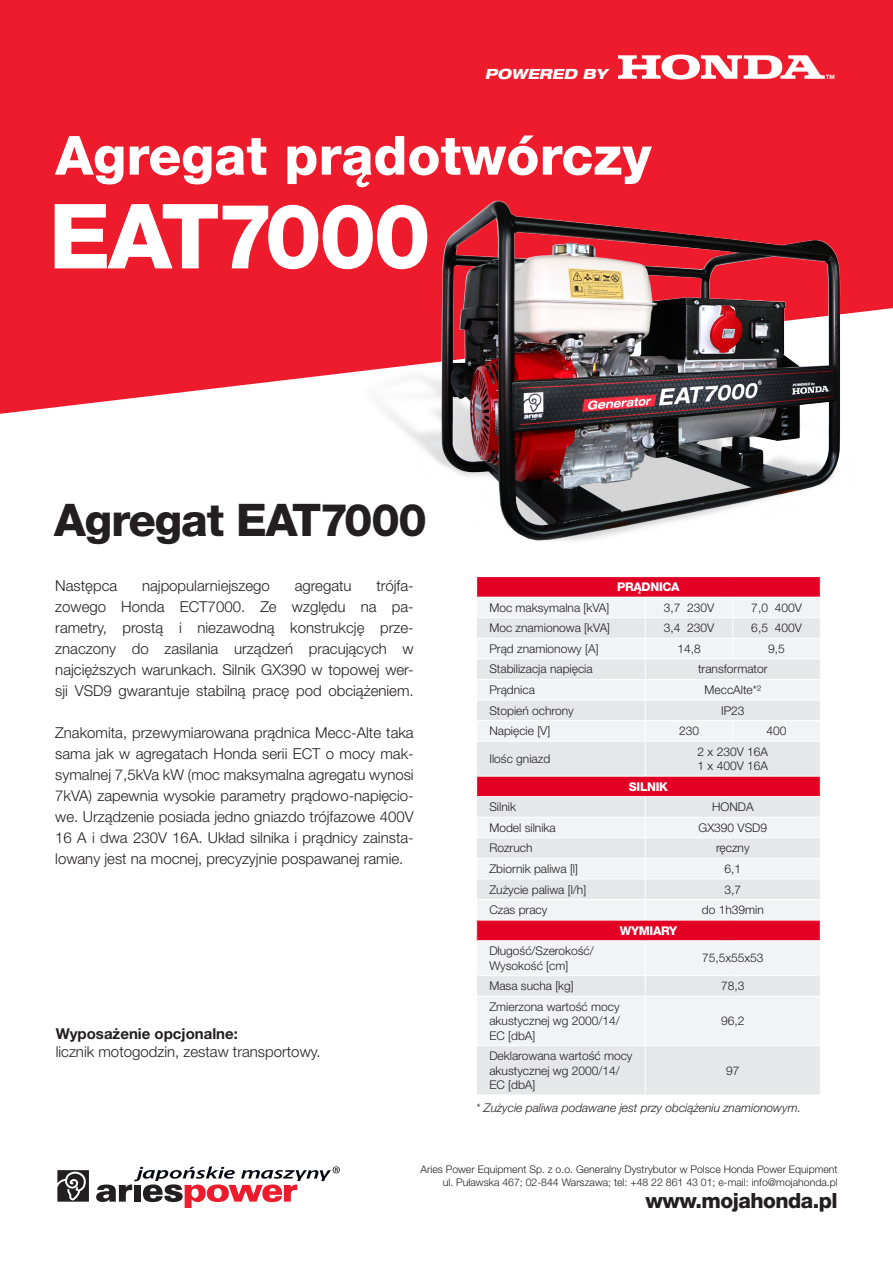
<style>
.page{position:relative;width:893px;height:1263px;background:#fff}
.page>*{position:absolute;margin:0;border:0;box-sizing:border-box;transform-origin:0 0}
.t1{font:800 90px "Helvetica Neue LT Pro";letter-spacing:-.025em;color:#fff}
.t2{font:800 54px "Helvetica Neue LT Pro";color:#fff}
.t3{font:800 45px "Helvetica Neue LT Pro";letter-spacing:-.025em;color:#231f20}
.t4{font:800 21px "Helvetica Neue LT Pro";letter-spacing:-.025em;color:#231f20}
.t5{font:300 15px/21px "Helvetica Neue LT Pro";color:#231f20;text-align:justify}
.t6{font:700 15px "Helvetica Neue LT Pro";color:#231f20}
.t7{font:italic 800 expanded 14.1px "Helvetica Neue LT Pro";color:#fff}
.t8{font:300 12px/14.4px "Helvetica Neue LT Pro";color:#231f20}
.t9{font:italic 300 12px "Helvetica Neue LT Pro";color:#231f20}
.t10{font:800 12px "Helvetica Neue LT Pro";letter-spacing:-.025em;color:#fff}
.t11{font:300 10.5px "Helvetica Neue LT Pro";color:#231f20}
.t12{font:700 5.85px "Helvetica Neue LT Pro";color:#fff}
</style>
<div class="page">
<div style="left:0;top:0;width:893px;height:414px;background:#ee1b2c"></div>
<svg style="left:477px;top:577px;width:343px;height:20px;background:#e20529"></svg>
<div style="left:477px;top:598px;width:343px;height:19px;background:#f2f3f4"></div>
<svg style="left:477px;top:618px;width:343px;height:476px;fill:#e6e7e9"></svg>
<div style="left:477px;top:920px;width:343px;height:21px;background:#e20025"></div>
<hr style="left:476px;top:638px;width:169px;height:1px;background:#fff">
<hr style="left:645px;top:638px;width:88px;height:1px;background:#fff">
<hr style="left:733px;top:638px;width:88px;height:1px;background:#fff">
<svg style="left:732px;top:598px;width:1px;height:60px"></svg>
<hr style="left:476px;top:658px;width:169px;height:1px;background:#fff">
<hr style="left:645px;top:658px;width:88px;height:1px;background:#fff">
<hr style="left:733px;top:658px;width:88px;height:1px;background:#fff">
<hr style="left:476px;top:679px;width:169px;height:1px;background:#fff">
<hr style="left:645px;top:679px;width:88px;height:1px;background:#fff">
<hr style="left:733px;top:679px;width:88px;height:1px;background:#fff">
<hr style="left:476px;top:700px;width:169px;height:1px;background:#fff">
<hr style="left:645px;top:700px;width:88px;height:1px;background:#fff">
<hr style="left:733px;top:700px;width:88px;height:1px;background:#fff">
<hr style="left:476px;top:720px;width:169px;height:1px;background:#fff">
<hr style="left:645px;top:720px;width:88px;height:1px;background:#fff">
<svg style="left:645px;top:598px;width:1px;height:143px"></svg>
<hr style="left:733px;top:720px;width:88px;height:1px;background:#fff">
<svg style="left:732px;top:721px;width:1px;height:20px"></svg>
<hr style="left:476px;top:741px;width:169px;height:1px;background:#fff">
<hr style="left:645px;top:741px;width:88px;height:1px;background:#fff">
<hr style="left:645px;top:741px;width:1px;height:35px;background:#fff">
<hr style="left:733px;top:741px;width:88px;height:1px;background:#fff">
<hr style="left:476px;top:837px;width:169px;height:1px;background:#fff">
<hr style="left:645px;top:837px;width:88px;height:1px;background:#fff">
<hr style="left:733px;top:837px;width:88px;height:1px;background:#fff">
<hr style="left:476px;top:858px;width:169px;height:1px;background:#fff">
<hr style="left:645px;top:858px;width:88px;height:1px;background:#fff">
<hr style="left:733px;top:858px;width:88px;height:1px;background:#fff">
<hr style="left:476px;top:878px;width:169px;height:1px;background:#fff">
<hr style="left:645px;top:878px;width:88px;height:1px;background:#fff">
<hr style="left:733px;top:878px;width:88px;height:1px;background:#fff">
<hr style="left:476px;top:899px;width:169px;height:1px;background:#fff">
<hr style="left:645px;top:899px;width:88px;height:1px;background:#fff">
<svg style="left:645px;top:797px;width:1px;height:123px"></svg>
<hr style="left:733px;top:899px;width:88px;height:1px;background:#fff">
<svg style="left:820px;top:776px;width:1px;height:21px"></svg>
<hr style="left:645px;top:941px;width:1px;height:34px;background:#fff">
<hr style="left:476px;top:975px;width:169px;height:1px;background:#fff">
<hr style="left:645px;top:975px;width:88px;height:1px;background:#fff">
<svg style="left:645px;top:976px;width:1px;height:20px"></svg>
<hr style="left:733px;top:975px;width:88px;height:1px;background:#fff">
<hr style="left:476px;top:996px;width:169px;height:1px;background:#fff">
<hr style="left:645px;top:996px;width:88px;height:1px;background:#fff">
<hr style="left:645px;top:996px;width:1px;height:49px;background:#fff">
<hr style="left:733px;top:996px;width:88px;height:1px;background:#fff">
<hr style="left:476px;top:1045px;width:169px;height:1px;background:#fff">
<hr style="left:645px;top:1045px;width:88px;height:1px;background:#fff">
<hr style="left:645px;top:1046px;width:1px;height:48px;background:#fff">
<hr style="left:733px;top:1045px;width:88px;height:1px;background:#fff">
<hr style="left:476px;top:776px;width:169px;height:1px;background:#fff">
<hr style="left:645px;top:776px;width:88px;height:1px;background:#fff">
<hr style="left:733px;top:776px;width:87px;height:1px;background:#fff">
<hr style="left:476px;top:796px;width:169px;height:1px;background:#fff">
<hr style="left:645px;top:796px;width:88px;height:1px;background:#fff">
<hr style="left:733px;top:796px;width:87px;height:1px;background:#fff">
<hr style="left:477px;top:817px;width:168px;height:1px;background:#fff">
<hr style="left:645px;top:817px;width:88px;height:1px;background:#fff">
<hr style="left:733px;top:817px;width:87px;height:1px;background:#fff">
<hr style="left:476px;top:920px;width:169px;height:1px;background:#fff">
<svg style="left:476px;top:776px;width:1px;height:164px"></svg>
<hr style="left:645px;top:920px;width:88px;height:1px;background:#fff">
<hr style="left:733px;top:920px;width:87px;height:1px;background:#fff">
<hr style="left:476px;top:940px;width:169px;height:1px;background:#fff">
<hr style="left:645px;top:940px;width:88px;height:1px;background:#fff">
<hr style="left:733px;top:940px;width:87px;height:1px;background:#fff">
<svg style="left:476px;top:577px;width:1px;height:20px"></svg>
<svg style="left:820px;top:577px;width:1px;height:20px"></svg>
<img style="left:336px;top:162px;width:548px;height:379px">
<svg style="left:57px;top:1170px;width:32px;height:32px"></svg>
<svg style="left:96px;top:1166px;width:244px;height:42px"></svg>
<svg style="left:618px;top:55px;width:207px;height:25px"></svg>
<p class="t7" style="left:485px;top:65px;width:124px">POWERED BY</p>
<p class="t12" style="left:826px;top:73px;width:10px">TM</p>
<p class="t2" style="left:55px;top:123px;width:598px">Agregat prądotwórczy</p>
<p class="t1" style="left:49px;top:183px;width:383px">EAT7000</p>
<p class="t3" style="left:54px;top:493px;width:374px">Agregat EAT7000</p>
<p class="t5" style="left:55px;top:575px;width:63px">Następca</p>
<p class="t5" style="left:142px;top:575px;width:129px">najpopularniejszego</p>
<p class="t5" style="left:295px;top:575px;width:58px">agregatu</p>
<p class="t5" style="left:55px;top:575px;width:360px;text-indent:321px">trójfa&shy;zowego Honda ECT7000. Ze względu na pa&shy;rametry, prostą i niezawodną konstrukcję prze&shy;znaczony do zasilania urządzeń pracujących w najcięższych warunkach. Silnik GX390 w topowej wer&shy;sji VSD9 gwarantuje stabilną pracę pod obciążeniem.</p>
<p class="t5" style="left:55px;top:722px;width:360px">Znakomita, przewymiarowana prądnica Mecc-Alte taka sama jak w agregatach Honda serii ECT o mocy mak&shy;symalnej 7,5kVa kW (moc maksymalna agregatu wynosi 7kVA) zapewnia wysokie parametry prądowo-napięcio&shy;we. Urządzenie posiada jedno gniazdo trójfazowe 400V 16 A i dwa 230V 16A. Układ silnika i prądnicy zainsta&shy;lowany jest na mocnej, precyzyjnie pospawanej ramie.</p>
<p class="t6" style="left:56px;top:1024px;width:184px">Wyposażenie opcjonalne:</p>
<p class="t5" style="left:56px;top:1041px;width:266px">licznik motogodzin, zestaw transportowy.</p>
<p class="t10" style="left:617px;top:580px;width:64px">PRĄDNICA</p>
<p class="t8" style="left:489px;top:600px;width:122px">Moc maksymalna [kVA]</p>
<p class="t8" style="left:664px;top:600px;width:52px">3,7 230V</p>
<p class="t8" style="left:751px;top:600px;width:52px">7,0 400V</p>
<p class="t8" style="left:489px;top:621px;width:122px">Moc znamionowa [kVA]</p>
<p class="t8" style="left:664px;top:621px;width:52px">3,4 230V</p>
<p class="t8" style="left:751px;top:621px;width:52px">6,5 400V</p>
<p class="t8" style="left:489px;top:641px;width:111px">Prąd znamionowy [A]</p>
<p class="t8" style="left:677px;top:641px;width:25px">14,8</p>
<p class="t8" style="left:768px;top:641px;width:18px">9,5</p>
<p class="t8" style="left:489px;top:662px;width:105px">Stabilizacja napięcia</p>
<p class="t8" style="left:698px;top:662px;width:71px">transformator</p>
<p class="t8" style="left:489px;top:682px;width:47px">Prądnica</p>
<p class="t8" style="left:705px;top:682px;width:58px">MeccAlte*²</p>
<p class="t8" style="left:489px;top:703px;width:86px">Stopień ochrony</p>
<p class="t8" style="left:721px;top:703px;width:25px">IP23</p>
<p class="t8" style="left:489px;top:723px;width:62px">Napięcie [V]</p>
<p class="t8" style="left:679px;top:723px;width:22px">230</p>
<p class="t8" style="left:766px;top:723px;width:22px">400</p>
<p class="t8" style="left:489px;top:751px;width:62px">Ilośc gniazd</p>
<p class="t8" style="left:698px;top:744px;width:72px">2 x 230V 16A</p>
<p class="t8" style="left:698px;top:758px;width:72px">1 x 400V 16A</p>
<p class="t10" style="left:629px;top:779px;width:41px">SILNIK</p>
<p class="t8" style="left:489px;top:799px;width:28px">Silnik</p>
<p class="t8" style="left:712px;top:799px;width:43px">HONDA</p>
<p class="t8" style="left:489px;top:820px;width:68px">Model silnika</p>
<p class="t8" style="left:698px;top:820px;width:70px">GX390 VSD9</p>
<p class="t8" style="left:489px;top:841px;width:45px">Rozruch</p>
<p class="t8" style="left:716px;top:841px;width:35px">ręczny</p>
<p class="t8" style="left:489px;top:861px;width:90px">Zbiornik paliwa [l]</p>
<p class="t8" style="left:724px;top:861px;width:18px">6,1</p>
<p class="t8" style="left:489px;top:882px;width:98px">Zużycie paliwa [l/h]</p>
<p class="t8" style="left:724px;top:882px;width:18px">3,7</p>
<p class="t8" style="left:489px;top:902px;width:60px">Czas pracy</p>
<p class="t8" style="left:702px;top:902px;width:64px">do 1h39min</p>
<p class="t10" style="left:620px;top:923px;width:59px">WYMIARY</p>
<p class="t8" style="left:489px;top:943px;width:106px">Długość/Szerokość/<br>Wysokość [cm]</p>
<p class="t8" style="left:702px;top:951px;width:63px">75,5x55x53</p>
<p class="t8" style="left:489px;top:978px;width:86px">Masa sucha [kg]</p>
<p class="t8" style="left:721px;top:978px;width:25px">78,3</p>
<p class="t8" style="left:489px;top:999px;width:132px;text-align:justify">Zmierzona wartość mocy akustycznej wg 2000/14/ EC [dbA]</p>
<p class="t8" style="left:721px;top:1013px;width:25px">96,2</p>
<p class="t8" style="left:489px;top:1048px;width:145px">Deklarowana wartość mocy akustycznej wg 2000/14/<br>EC [dbA]</p>
<p class="t8" style="left:726px;top:1063px;width:15px">97</p>
<p class="t9" style="left:476px;top:1100px;width:326px">* Zużycie paliwa podawane jest przy obciążeniu znamionowym.</p>
<p class="t11" style="left:420px;top:1162px;width:419px">Aries Power Equipment Sp. z o.o. Generalny Dystrybutor w Polsce Honda Power Equipment</p>
<p class="t11" style="left:443px;top:1176px;width:396px">ul. Puławska 467; 02-844 Warszawa; tel: +48 22 861 43 01; e-mail: info@mojahonda.pl</p>
<p class="t4" style="left:646px;top:1188px;width:194px">www.mojahonda.pl</p>
</div>
